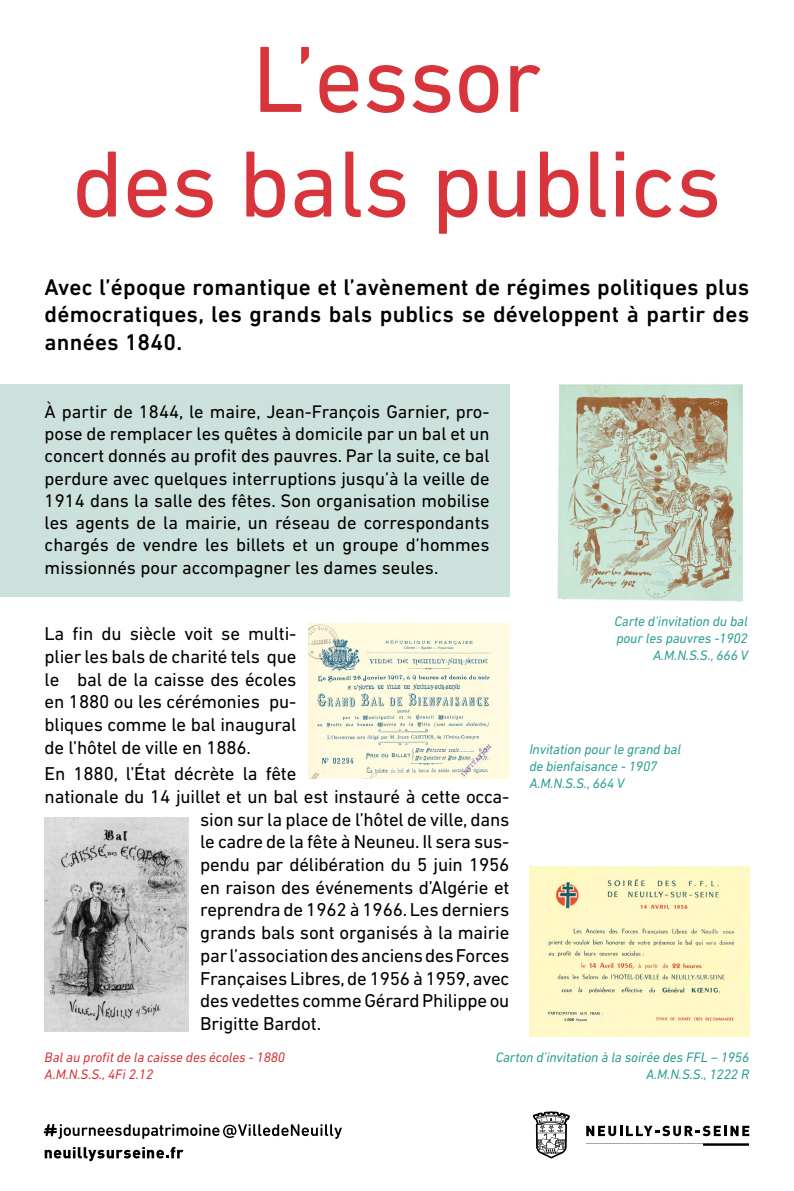
<style>
.page{position:relative;width:794px;height:1191px;background:#fff}
.page>*{position:absolute;margin:0;border:0;box-sizing:border-box;transform-origin:0 0}
.t1{font:95.55px/104.6px "DIN Next LT Pro";letter-spacing:-.01em;color:#d7343b;text-align:center}
.t2{font:500 23.1px/27.7px "DIN Next LT Pro";letter-spacing:.01em;color:#000;text-align:justify}
.t3{font:18.9px/22.7px "DIN Next LT Pro";letter-spacing:-.01em;color:#000;text-align:justify}
.t4{font:18.55px/22.3px "DIN Next LT Pro";color:#000;text-align:justify}
.t5{font:italic 14px/16.8px "DIN Next LT Pro";letter-spacing:-.01em;color:#2c9f93;text-align:right}
.t6{font:italic 14px/16.8px "DIN Next LT Pro";letter-spacing:-.01em;color:#d7343b}
</style>
<div class="page">
<svg style="left:45px;top:1147px;width:139px;height:14px"></svg>
<svg style="left:586px;top:1143px;width:163px;height:2px"></svg>
<svg style="left:586px;top:1125px;width:163px;height:11px"></svg>
<svg style="left:533px;top:1111px;width:37px;height:47px"></svg>
<svg style="left:44px;top:1124px;width:298px;height:14px"></svg>
<div style="left:0;top:384px;width:509px;height:212px;background:#cce0dc"></div>
<img style="left:308px;top:623px;width:201px;height:155px">
<img style="left:529px;top:866px;width:220px;height:170px">
<img style="left:557px;top:384px;width:186px;height:217px">
<img style="left:45px;top:817px;width:143px;height:214px">
<h1 class="t1" style="left:72px;top:26px;width:651px">L’essor<br>des bals publics</h1>
<p class="t2" style="left:45px;top:273px;width:706px">Avec l’époque romantique et l’avènement de régimes politiques plus démocratiques, les grands bals publics se développent à partir des années 1840.</p>
<p class="t4" style="left:45px;top:400px;width:446px">À partir de 1844, le maire, Jean-François Garnier, pro&shy;pose de remplacer les quêtes à domicile par un bal et un concert donnés au profit des pauvres. Par la suite, ce bal perdure avec quelques interruptions jusqu’à la veille de 1914 dans la salle des fêtes. Son organisation mobilise les agents de la mairie, un réseau de correspondants chargés de vendre les billets et un groupe d’hommes missionnés pour accompagner les dames seules.</p>
<p class="t3" style="left:45px;top:622px;width:253px">La fin du siècle voit se multi&shy;plier les bals de charité tels que le bal de la caisse des écoles en 1880 ou les cérémonies pu&shy;bliques comme le bal inaugural de l’hôtel de ville en 1886.</p>
<p class="t3" style="left:45px;top:762px;width:253px">En 1880, l’État décrète la fête</p>
<p class="t3" style="left:45px;top:785px;width:466px">nationale du 14 juillet et un bal est instauré à cette occa-</p>
<p class="t3" style="left:200px;top:807px;width:311px">sion sur la place de l’hôtel de ville, dans</p>
<p class="t3" style="left:200px;top:830px;width:311px">le cadre de la fête à Neuneu. Il sera sus-</p>
<p class="t3" style="left:200px;top:853px;width:311px">pendu par délibération du 5 juin 1956</p>
<p class="t3" style="left:200px;top:875px;width:311px">en raison des événements d’Algérie et</p>
<p class="t3" style="left:200px;top:898px;width:311px">reprendra de 1962 à 1966. Les derniers</p>
<p class="t3" style="left:200px;top:921px;width:311px">grands bals sont organisés à la mairie</p>
<p class="t3" style="left:200px;top:943px;width:311px">par l’association des anciens des Forces</p>
<p class="t3" style="left:200px;top:966px;width:311px">Françaises Libres, de 1956 à 1959, avec</p>
<p class="t3" style="left:200px;top:989px;width:311px">des vedettes comme Gérard Philippe ou</p>
<p class="t3" style="left:200px;top:1012px;width:122px">Brigitte Bardot.</p>
<p class="t5" style="left:614px;top:612px;width:135px">Carte d’invitation du bal pour les pauvres -1902<br>A.M.N.S.S., 666 V</p>
<p class="t5" style="left:529px;top:741px;width:153px;text-align:left">Invitation pour le grand bal de bienfaisance - 1907<br>A.M.N.S.S., 664 V</p>
<p class="t6" style="left:45px;top:1048px;width:242px">Bal au profit de la caisse des écoles - 1880<br>A.M.N.S.S., 4Fi 2.12</p>
<p class="t5" style="left:495px;top:1049px;width:255px">Carton d’invitation à la soirée des FFL – 1956<br>A.M.N.S.S., 1222 R</p>
</div>
